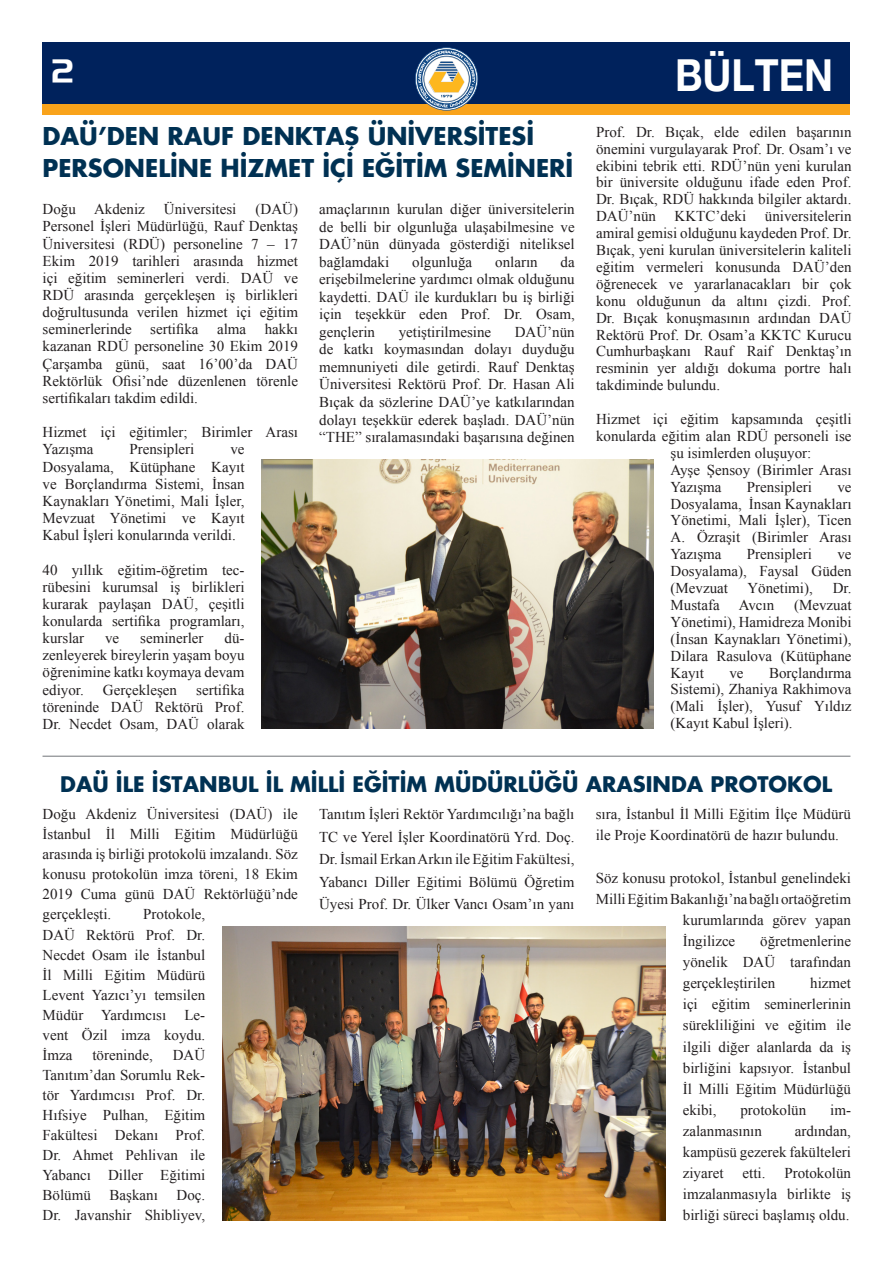
<style>
.page{position:relative;width:893px;height:1263px;background:#fff}
.page>*{position:absolute;margin:0;border:0;box-sizing:border-box;transform-origin:0 0}
.t1{font:700 44.1px "Helvetica Neue EMU";color:#fff;scale:.89 1}
.t2{font:31.5px "Handel EMU";color:#fff}
.t3{font:700 24px "Futura TEMU";color:#003153}
.t4{font:700 21px "Futura TEMU";color:#003153}
.BULTEN-PARAGRAF{font:15px/17px "Times New Roman";color:#231f20;text-align:justify}
</style>
<div class="page">
<div style="left:43px;top:42px;width:807px;height:73px;background:#f9a31b"></div>
<div style="left:43px;top:43px;width:807px;height:61px;background:#00225c"></div>
<svg style="left:415px;top:47px;width:63px;height:64px"></svg>
<hr style="left:43px;top:755px;width:807px;height:2px;background:#939598">
<img style="left:261px;top:459px;width:392px;height:270px">
<img style="left:222px;top:927px;width:444px;height:293px">
<p class="t2" style="left:52px;top:52px;width:23px">2</p>
<p class="t1" style="left:675px;top:48px;width:179px">BÜLTEN</p>
<p class="t3" style="left:43px;top:120px;width:493px">DAÜ’DEN RAUF DENKTAŞ ÜNİVERSİTESİ</p>
<p class="t3" style="left:43px;top:151px;width:532px">PERSONELİNE HİZMET İÇİ EĞİTİM SEMİNERİ</p>
<p class="BULTEN-PARAGRAF" style="left:43px;top:200px;width:257px;text-indent:213px">(DAÜ)<br>Personel İşleri Müdürlüğü, Rauf Denktaş Üniversitesi (RDÜ) personeline 7 – 17<br>Ekim 2019 tarihleri arasında hizmet içi eğitim seminerleri verdi. DAÜ ve RDÜ arasında gerçekleşen iş birlikleri doğrultusunda verilen hizmet içi eğitim seminerlerinde sertifika alma hakkı kazanan RDÜ personeline 30 Ekim 2019<br>Çarşamba günü, saat 16’00’da DAÜ Rektörlük Ofisi’nde düzenlenen törenle sertifikaları takdim edildi.</p>
<p class="BULTEN-PARAGRAF" style="left:43px;top:423px;width:257px">Hizmet içi eğitimler; Birimler Arası<br>Yazışma</p>
<p class="BULTEN-PARAGRAF" style="left:43px;top:200px;width:104px">Doğu Akdeniz</p>
<p class="BULTEN-PARAGRAF" style="left:164px;top:200px;width:74px">Üniversitesi</p>
<p class="BULTEN-PARAGRAF" style="left:129px;top:441px;width:66px">Prensipleri</p>
<p class="BULTEN-PARAGRAF" style="left:43px;top:441px;width:203px;text-indent:188px">ve Dosyalama, Kütüphane Kayıt ve Borçlandırma Sistemi, İnsan Kaynakları Yönetimi, Mali İşler, Mevzuat Yönetimi ve Kayıt Kabul İşleri konularında verildi.</p>
<p class="BULTEN-PARAGRAF" style="left:43px;top:561px;width:203px">40 yıllık eğitim-öğretim tec&shy;rübesini kurumsal iş birlikleri kurarak paylaşan DAÜ, çeşitli konularda sertifika programları, kurslar</p>
<p class="BULTEN-PARAGRAF" style="left:43px;top:629px;width:203px;text-indent:182px">dü&shy;zenleyerek bireylerin yaşam boyu öğrenimine katkı koymaya devam ediyor.</p>
<p class="BULTEN-PARAGRAF" style="left:105px;top:629px;width:16px">ve</p>
<p class="BULTEN-PARAGRAF" style="left:140px;top:629px;width:65px">seminerler</p>
<p class="BULTEN-PARAGRAF" style="left:43px;top:681px;width:203px;text-indent:154px">sertifika töreninde DAÜ Rektörü Prof.<br>Dr. Necdet Osam, DAÜ olarak</p>
<p class="BULTEN-PARAGRAF" style="left:103px;top:681px;width:76px">Gerçekleşen</p>
<p class="BULTEN-PARAGRAF" style="left:319px;top:200px;width:257px;line-height:17.5px">amaçlarının kurulan diğer üniversitelerin de belli bir olgunluğa ulaşabilmesine ve DAÜ’nün dünyada gösterdiği niteliksel bağlamdaki</p>
<p class="BULTEN-PARAGRAF" style="left:319px;top:253px;width:257px;line-height:17.5px;text-indent:241px">da erişebilmelerine yardımcı olmak olduğunu kaydetti. DAÜ ile kurdukları bu iş birliği için teşekkür eden Prof. Dr. Osam, gençlerin</p>
<p class="BULTEN-PARAGRAF" style="left:412px;top:253px;width:61px">olgunluğa</p>
<p class="BULTEN-PARAGRAF" style="left:495px;top:253px;width:44px">onların</p>
<p class="BULTEN-PARAGRAF" style="left:319px;top:323px;width:257px;line-height:17.5px;text-indent:195px">DAÜ’nün de katkı koymasından dolayı duyduğu memnuniyeti dile getirdi. Rauf Denktaş Üniversitesi Rektörü Prof. Dr. Hasan Ali Bıçak da sözlerine DAÜ’ye katkılarından dolayı teşekkür ederek başladı. DAÜ’nün “THE” sıralamasındaki başarısına değinen</p>
<p class="BULTEN-PARAGRAF" style="left:399px;top:323px;width:94px">yetiştirilmesine</p>
<p class="BULTEN-PARAGRAF" style="left:596px;top:123px;width:257px">Prof. Dr. Bıçak, elde edilen başarının önemini vurgulayarak Prof. Dr. Osam’ı ve ekibini tebrik etti. RDÜ’nün yeni kurulan bir üniversite olduğunu ifade eden Prof.<br>Dr. Bıçak, RDÜ hakkında bilgiler aktardı.<br>DAÜ’nün KKTC’deki üniversitelerin amiral gemisi olduğunu kaydeden Prof. Dr.<br>Bıçak, yeni kurulan üniversitelerin kaliteli eğitim vermeleri konusunda DAÜ’den öğrenecek ve yararlanacakları bir çok konu olduğunun da altını çizdi. Prof.<br>Dr. Bıçak konuşmasının ardından DAÜ Rektörü Prof. Dr. Osam’a KKTC Kurucu Cumhurbaşkanı Rauf Raif Denktaş’ın resminin yer aldığı dokuma portre halı takdiminde bulundu.</p>
<p class="BULTEN-PARAGRAF" style="left:596px;top:410px;width:257px">Hizmet içi eğitim kapsamında çeşitli</p>
<p class="BULTEN-PARAGRAF" style="left:596px;top:427px;width:257px">konularda eğitim alan RDÜ personeli ise</p>
<p class="BULTEN-PARAGRAF" style="left:670px;top:444px;width:142px">şu isimlerden oluşuyor:</p>
<p class="BULTEN-PARAGRAF" style="left:670px;top:461px;width:182px">Ayşe Şensoy (Birimler Arası<br>Yazışma</p>
<p class="BULTEN-PARAGRAF" style="left:747px;top:478px;width:66px">Prensipleri</p>
<p class="BULTEN-PARAGRAF" style="left:670px;top:478px;width:183px;text-indent:167px">ve Dosyalama, İnsan Kaynakları Yönetimi, Mali İşler), Ticen A. Özraşit (Birimler Arası Yazışma</p>
<p class="BULTEN-PARAGRAF" style="left:747px;top:545px;width:66px">Prensipleri</p>
<p class="BULTEN-PARAGRAF" style="left:670px;top:545px;width:183px;text-indent:167px">ve Dosyalama), Faysal Güden (Mevzuat</p>
<p class="BULTEN-PARAGRAF" style="left:747px;top:579px;width:67px">Yönetimi),</p>
<p class="BULTEN-PARAGRAF" style="left:833px;top:579px;width:20px">Dr.</p>
<p class="BULTEN-PARAGRAF" style="left:670px;top:596px;width:183px;text-indent:124px">(Mevzuat Yönetimi), Hamidreza Monibi (İnsan Kaynakları Yönetimi), Dilara Rasulova (Kütüphane Kayıt</p>
<p class="BULTEN-PARAGRAF" style="left:670px;top:596px;width:51px">Mustafa</p>
<p class="BULTEN-PARAGRAF" style="left:739px;top:596px;width:37px">Avcın</p>
<p class="BULTEN-PARAGRAF" style="left:670px;top:664px;width:183px;text-indent:99px">Borçlandırma Sistemi), Zhaniya Rakhimova (Mali İşler), Yusuf Yıldız (Kayıt Kabul İşleri).</p>
<p class="BULTEN-PARAGRAF" style="left:729px;top:664px;width:16px">ve</p>
<p class="t4" style="left:60px;top:769px;width:773px">DAÜ İLE İSTANBUL İL MİLLİ EĞİTİM MÜDÜRLÜĞÜ ARASINDA PROTOKOL</p>
<p class="BULTEN-PARAGRAF" style="left:43px;top:804px;width:257px;line-height:20.1px">Doğu Akdeniz Üniversitesi (DAÜ) ile İstanbul İl Milli Eğitim Müdürlüğü arasında iş birliği protokolü imzalandı. Söz konusu protokolün imza töreni, 18 Ekim 2019 Cuma günü DAÜ Rektörlüğü’nde gerçekleşti.</p>
<p class="BULTEN-PARAGRAF" style="left:43px;top:904px;width:164px;line-height:20.1px;text-indent:101px">Protokole, DAÜ Rektörü Prof. Dr.<br>Necdet Osam ile İstanbul İl Milli Eğitim Müdürü Levent Yazıcı’yı temsilen Müdür Yardımcısı Le&shy;vent Özil imza koydu.<br>İmza</p>
<p class="BULTEN-PARAGRAF" style="left:43px;top:1044px;width:164px;line-height:20.1px;text-indent:130px">DAÜ Tanıtım’dan Sorumlu Rek&shy;tör Yardımcısı Prof. Dr.<br>Hıfsiye Pulhan, Eğitim Fakültesi Dekanı Prof.<br>Dr. Ahmet Pehlivan ile Yabancı Diller Eğitimi Bölümü Başkanı Doç.<br>Dr. Javanshir Shibliyev,</p>
<p class="BULTEN-PARAGRAF" style="left:92px;top:1046px;width:62px">töreninde,</p>
<p class="BULTEN-PARAGRAF" style="left:319px;top:803px;width:257px;line-height:22.5px">Tanıtım İşleri Rektör Yardımcılığı’na bağlı TC ve Yerel İşler Koordinatörü Yrd. Doç.<br>Dr. İsmail Erkan Arkın ile Eğitim Fakültesi, Yabancı Diller Eğitimi Bölümü Öğretim Üyesi Prof. Dr. Ülker Vancı Osam’ın yanı</p>
<p class="BULTEN-PARAGRAF" style="left:596px;top:803px;width:257px;line-height:21.1px">sıra, İstanbul İl Milli Eğitim İlçe Müdürü ile Proje Koordinatörü de hazır bulundu.</p>
<p class="BULTEN-PARAGRAF" style="left:596px;top:869px;width:257px">Söz konusu protokol, İstanbul genelindeki</p>
<p class="BULTEN-PARAGRAF" style="left:596px;top:890px;width:257px">Milli Eğitim Bakanlığı’na bağlı ortaöğretim</p>
<p class="BULTEN-PARAGRAF" style="left:683px;top:911px;width:170px">kurumlarında görev yapan</p>
<p class="BULTEN-PARAGRAF" style="left:683px;top:932px;width:54px">İngilizce</p>
<p class="BULTEN-PARAGRAF" style="left:683px;top:930px;width:170px;line-height:21.1px;text-indent:77px">öğretmenlerine yönelik DAÜ tarafından gerçekleştirilen</p>
<p class="BULTEN-PARAGRAF" style="left:683px;top:972px;width:170px;line-height:21.1px;text-indent:127px">hizmet içi eğitim seminerlerinin sürekliliğini ve eğitim ile ilgili diğer alanlarda da iş birliğini kapsıyor. İstanbul İl Milli Eğitim Müdürlüğü ekibi,</p>
<p class="BULTEN-PARAGRAF" style="left:740px;top:1101px;width:67px">protokolün</p>
<p class="BULTEN-PARAGRAF" style="left:830px;top:1101px;width:22px">im-</p>
<p class="BULTEN-PARAGRAF" style="left:683px;top:1122px;width:81px">zalanmasının</p>
<p class="BULTEN-PARAGRAF" style="left:683px;top:1120px;width:170px;line-height:21.1px;text-indent:112px">ardından, kampüsü gezerek fakülteleri ziyaret</p>
<p class="BULTEN-PARAGRAF" style="left:683px;top:1162px;width:170px;line-height:21.1px;text-indent:101px">Protokolün imzalanmasıyla birlikte iş birliği süreci başlamış oldu.</p>
<p class="BULTEN-PARAGRAF" style="left:742px;top:1164px;width:24px">etti.</p>
</div>
